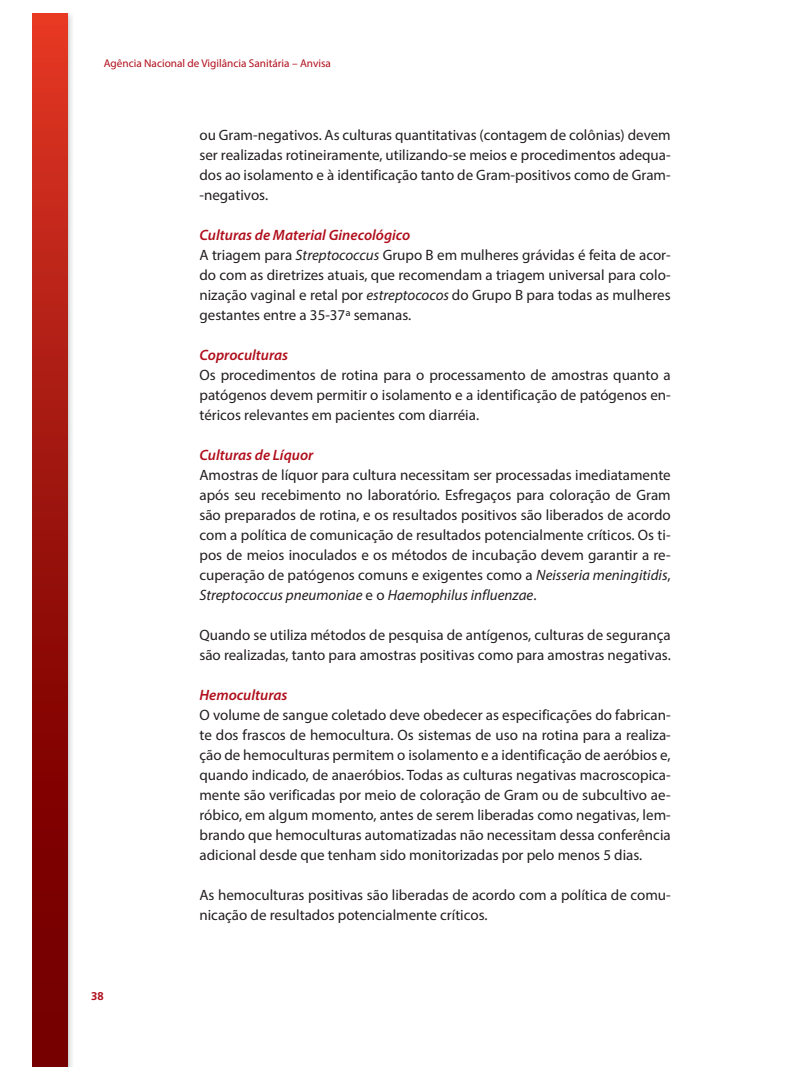
<style>
.page{position:relative;width:810px;height:1080px;background:#fff}
.page>*{position:absolute;margin:0;border:0;box-sizing:border-box;transform-origin:0 0}
.t1{font:15px/20px "Myriad Pro";color:#231f20;text-align:justify}
.t2{font:italic 600 15px "Myriad Pro";color:#b00f1c}
.t3{font:11.25px "Myriad Pro";color:#b00f1c}
.t4{font:700 11.25px "Frutiger LT Std";color:#b00f1c}
.s1{font-weight:600;font-style:italic;color:#b00f1c}
.s2{font-style:italic}
</style>
<div class="page">
<img style="left:68px;top:14px;width:4px;height:1052px">
<div style="left:33px;top:14px;width:35px;height:1052px;background:linear-gradient(to bottom,#db3422,#600)"></div>
<p class="t3" style="left:104px;top:59px;width:229px">Agência Nacional de Vigilância Sanitária – Anvisa</p>
<p class="t4" style="left:91px;top:990px;width:14px">38</p>
<p class="t1" style="left:199px;top:126px;width:473px">ou Gram-negativos. As culturas quantitativas (contagem de colônias) devem ser realizadas rotineiramente, utilizando-se meios e procedimentos adequa&shy;dos ao isolamento e à identificação tanto de Gram-positivos como de Gram--negativos.</p>
<p class="t1" style="left:199px;top:226px;width:473px;text-align:left"><span class="s1">Culturas de Material Ginecológico<br></span>A triagem para <span class="s2">Streptococcus</span> Grupo B em mulheres grávidas é feita de acor&shy;do com as diretrizes atuais, que recomendam a triagem universal para colo&shy;nização vaginal e retal por <span class="s2">estreptococos</span> do Grupo B para todas as mulheres gestantes entre a 35-37ª semanas.</p>
<p class="t2" style="left:199px;top:349px;width:90px">Coproculturas</p>
<p class="t1" style="left:199px;top:366px;width:473px">Os procedimentos de rotina para o processamento de amostras quanto a patógenos devem permitir o isolamento e a identificação de patógenos en&shy;téricos relevantes em pacientes com diarréia.</p>
<p class="t2" style="left:199px;top:449px;width:115px">Culturas de Líquor</p>
<p class="t1" style="left:199px;top:466px;width:473px">Amostras de líquor para cultura necessitam ser processadas imediatamente após seu recebimento no laboratório. Esfregaços para coloração de Gram são preparados de rotina, e os resultados positivos são liberados de acordo com a política de comunicação de resultados potencialmente críticos. Os ti&shy;pos de meios inoculados e os métodos de incubação devem garantir a re&shy;cuperação de patógenos comuns e exigentes como a <span class="s2">Neisseria meningitidis</span>, <span class="s2">Streptococcus pneumoniae</span> e o <span class="s2">Haemophilus influenzae</span>.</p>
<p class="t1" style="left:199px;top:626px;width:473px">Quando se utiliza métodos de pesquisa de antígenos, culturas de segurança são realizadas, tanto para amostras positivas como para amostras negativas.</p>
<p class="t2" style="left:199px;top:689px;width:90px">Hemoculturas</p>
<p class="t1" style="left:199px;top:706px;width:473px">O volume de sangue coletado deve obedecer as especificações do fabrican&shy;te dos frascos de hemocultura. Os sistemas de uso na rotina para a realiza&shy;ção de hemoculturas permitem o isolamento e a identificação de aeróbios e, quando indicado, de anaeróbios. Todas as culturas negativas macroscopica&shy;mente são verificadas por meio de coloração de Gram ou de subcultivo ae&shy;róbico, em algum momento, antes de serem liberadas como negativas, lem&shy;brando que hemoculturas automatizadas não necessitam dessa conferência adicional desde que tenham sido monitorizadas por pelo menos 5 dias.</p>
<p class="t1" style="left:199px;top:886px;width:473px">As hemoculturas positivas são liberadas de acordo com a política de comu&shy;nicação de resultados potencialmente críticos.</p>
</div>
